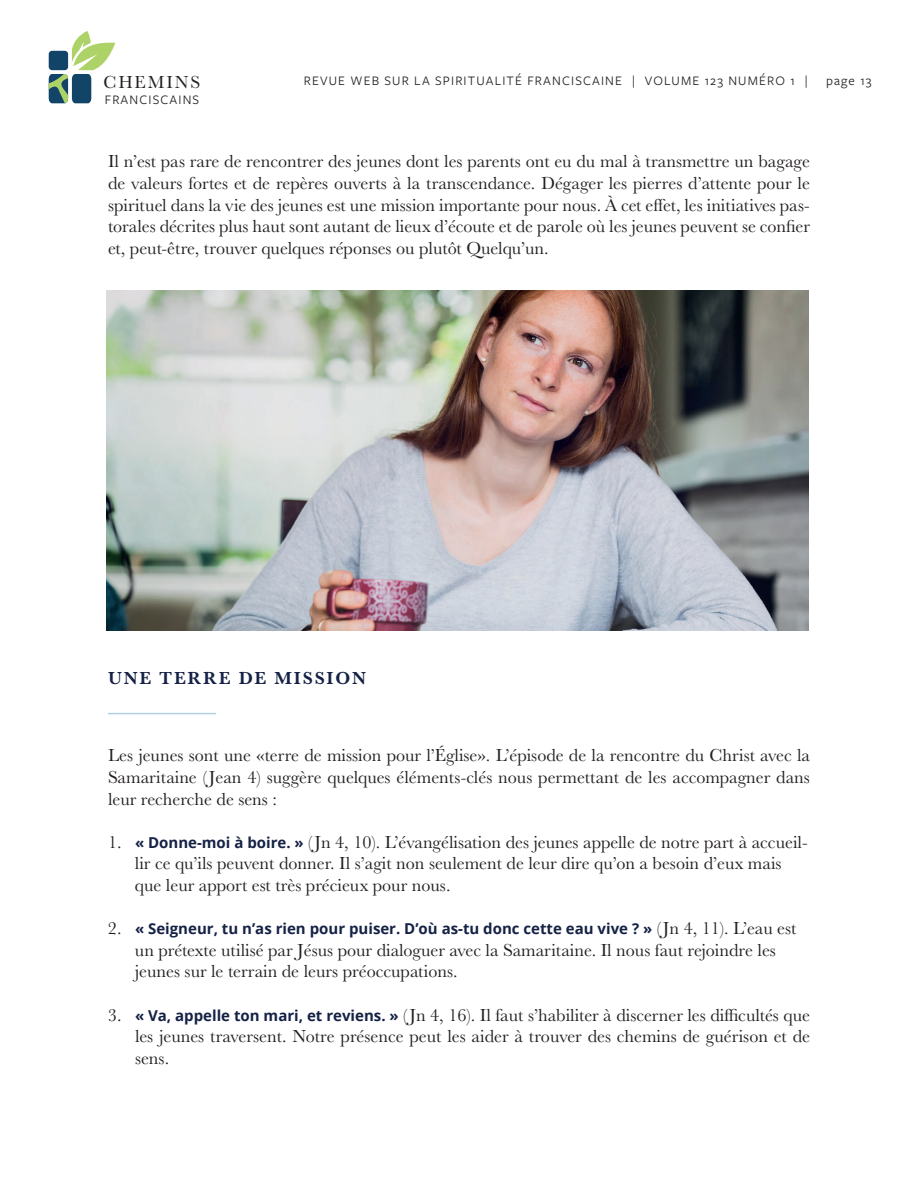
<style>
.page{position:relative;width:918px;height:1188px;background:#fff}
.page>*{position:absolute;margin:0;border:0;box-sizing:border-box;transform-origin:0 0}
.t1{font:18px/21.6px "Baskerville URW";color:#231f20;text-align:justify}
.t2{font:700 18px "Baskerville URW";letter-spacing:.1em;color:#152246}
.t3{font:18px "Baskerville URW";letter-spacing:.1em;color:#231f20}
.t4{font:700 15px "Open Sans";color:#152246}
.t5{font:13.5px "Freight Sans Pro";letter-spacing:.085em;color:#231f20}
.s1{font-family:"Open Sans";font-weight:700;font-size:15px;color:#152246}
.s2{font-family:"Baskerville URW";font-weight:400;font-size:18px;color:#231f20}
</style>
<div class="page">
<svg style="left:49px;top:31px;width:66px;height:72px"></svg>
<hr style="left:108px;top:713px;width:108px;height:1px;background:#b0d0e4">
<img style="left:107px;top:291px;width:702px;height:340px">
<p class="t3" style="left:104px;top:70px;width:98px">CHEMINS</p>
<p class="t5" style="left:105px;top:90px;width:96px">FRANCISCAINS</p>
<p class="t5" style="left:304px;top:72px;width:506px">REVUE WEB SUR LA SPIRITUALITÉ FRANCISCAINE | VOLUME 123 NUMÉRO 1 |</p>
<p class="t5" style="left:826px;top:72px;width:47px">page 13</p>
<p class="t1" style="left:108px;top:150px;width:704px">Il n’est pas rare de rencontrer des jeunes dont les parents ont eu du mal à transmettre un bagage de valeurs fortes et de repères ouverts à la transcendance. Dégager les pierres d’attente pour le spirituel dans la vie des jeunes est une mission importante pour nous. À cet effet, les initiatives pas&shy;torales décrites plus haut sont autant de lieux d’écoute et de parole où les jeunes peuvent se confier et, peut-être, trouver quelques réponses ou plutôt Quelqu’un.</p>
<p class="t2" style="left:108px;top:666px;width:260px">UNE TERRE DE MISSION</p>
<p class="t1" style="left:108px;top:744px;width:704px">Les jeunes sont une «terre de mission pour l’Église». L’épisode de la rencontre du Christ avec la Samaritaine (Jean 4) suggère quelques éléments-clés nous permettant de les accompagner dans leur recherche de sens :</p>
<p class="t1" style="left:135px;top:831px;width:674px;text-align:left;text-indent:-27px">1. <span class="s1">« Donne-moi à boire. »</span> (Jn 4, 10). L’évangélisation des jeunes appelle de notre part à accueil&shy;lir ce qu’ils peuvent donner. Il s’agit non seulement de leur dire qu’on a besoin d’eux mais que leur apport est très précieux pour nous.</p>
<p class="t4" style="left:108px;top:918px;width:690px"><span class="s2">2.</span> « Seigneur, tu n’as rien pour puiser. D’où as-tu donc cette eau vive ? » <span class="s2">(Jn 4, 11). L’eau est</span></p>
<p class="t1" style="left:135px;top:939px;width:642px">un prétexte utilisé par Jésus pour dialoguer avec la Samaritaine. Il nous faut rejoindre les jeunes sur le terrain de leurs préoccupations.</p>
<p class="t1" style="left:135px;top:1003px;width:677px;text-indent:-27px">3. <span class="s1">« Va, appelle ton mari, et reviens. »</span> (Jn 4, 16). Il faut s’habiliter à discerner les difficultés que les jeunes traversent. Notre présence peut les aider à trouver des chemins de guérison et de sens.</p>
</div>
